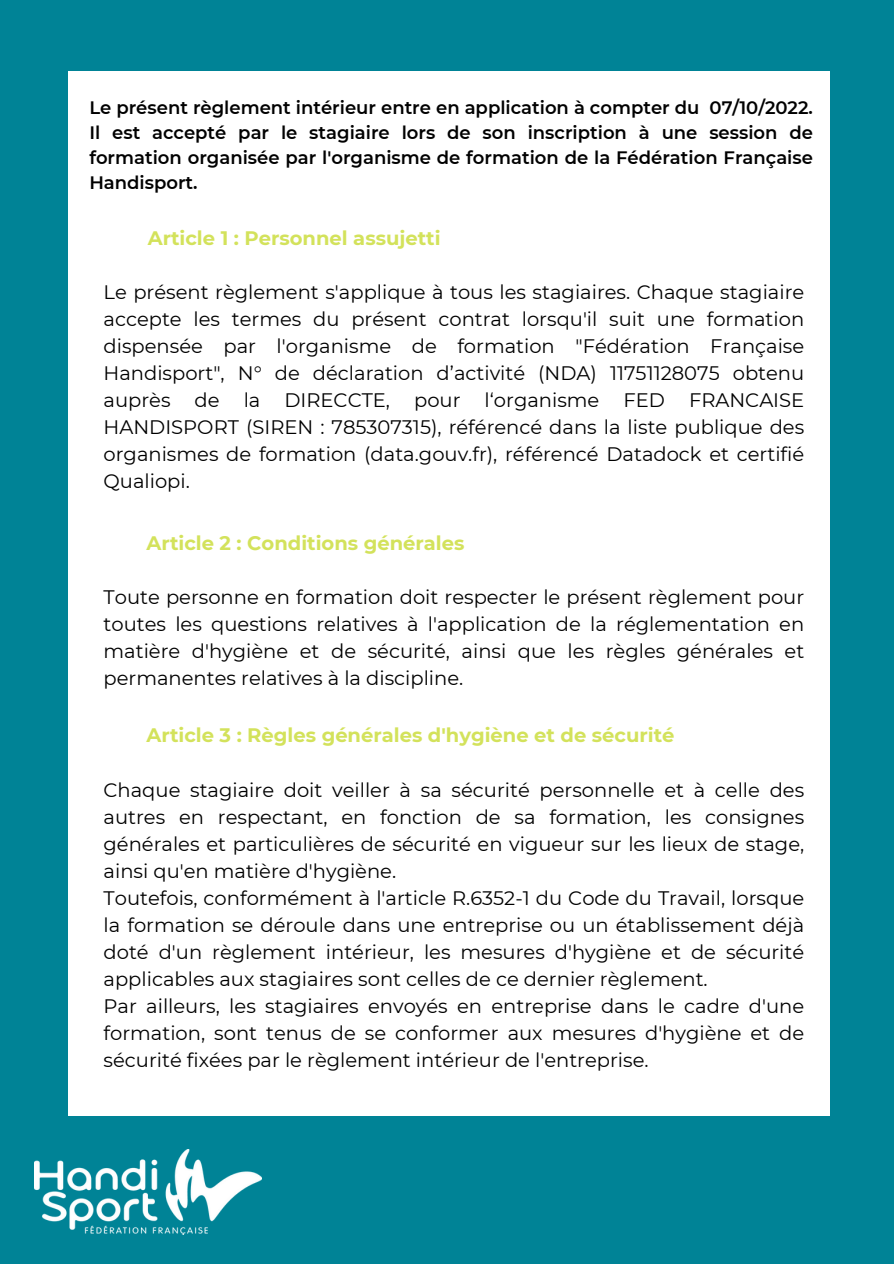
<style>
.page{position:relative;width:894px;height:1264px;background:#fff}
.page>*{position:absolute;margin:0;border:0;box-sizing:border-box;transform-origin:0 0}
.t1{font:19.5px/27px "Montserrat";color:#000;text-align:justify}
.t2{font:700 19.5px "Montserrat";color:#d3e25b}
.t3{font:600 18px/24.8px "Montserrat";color:#000;text-align:justify}
</style>
<div class="page">
<div style="left:0;top:0;width:893px;height:1263px;background:#008396"></div>
<img style="left:35px;top:1149px;width:226px;height:85px">
<div style="left:68px;top:71px;width:761px;height:1044px;background:#fff"></div>
<p class="t3" style="left:89px;top:95px;width:725px">Le présent règlement intérieur entre en application à compter du 07/10/2022.<br>Il est accepté par le stagiaire lors de son inscription à une session de formation organisée par l'organisme de formation de la Fédération Française Handisport.</p>
<h1 class="t2" style="left:148px;top:226px;width:294px">Article 1 : Personnel assujetti</h1>
<p class="t1" style="left:103px;top:278px;width:702px">Le présent règlement s'applique à tous les stagiaires. Chaque stagiaire accepte les termes du présent contrat lorsqu'il suit une formation dispensée par l'organisme de formation "Fédération Française Handisport", N° de déclaration d’activité (NDA) 11751128075 obtenu auprès de la DIRECCTE, pour l‘organisme FED FRANCAISE HANDISPORT (SIREN : 785307315), référencé dans la liste publique des organismes de formation (data.gouv.fr), référencé Datadock et certifié Qualiopi.</p>
<h1 class="t2" style="left:147px;top:531px;width:319px">Article 2 : Conditions générales</h1>
<p class="t1" style="left:103px;top:583px;width:702px">Toute personne en formation doit respecter le présent règlement pour toutes les questions relatives à l'application de la réglementation en matière d'hygiène et de sécurité, ainsi que les règles générales et permanentes relatives à la discipline.</p>
<h1 class="t2" style="left:147px;top:723px;width:529px">Article 3 : Règles générales d'hygiène et de sécurité</h1>
<p class="t1" style="left:103px;top:776px;width:702px">Chaque stagiaire doit veiller à sa sécurité personnelle et à celle des autres en respectant, en fonction de sa formation, les consignes générales et particulières de sécurité en vigueur sur les lieux de stage, ainsi qu'en matière d'hygiène.</p>
<p class="t1" style="left:103px;top:884px;width:702px">Toutefois, conformément à l'article R.6352-1 du Code du Travail, lorsque la formation se déroule dans une entreprise ou un établissement déjà doté d'un règlement intérieur, les mesures d'hygiène et de sécurité applicables aux stagiaires sont celles de ce dernier règlement.</p>
<p class="t1" style="left:103px;top:992px;width:702px">Par ailleurs, les stagiaires envoyés en entreprise dans le cadre d'une formation, sont tenus de se conformer aux mesures d'hygiène et de sécurité fixées par le règlement intérieur de l'entreprise.</p>
</div>
